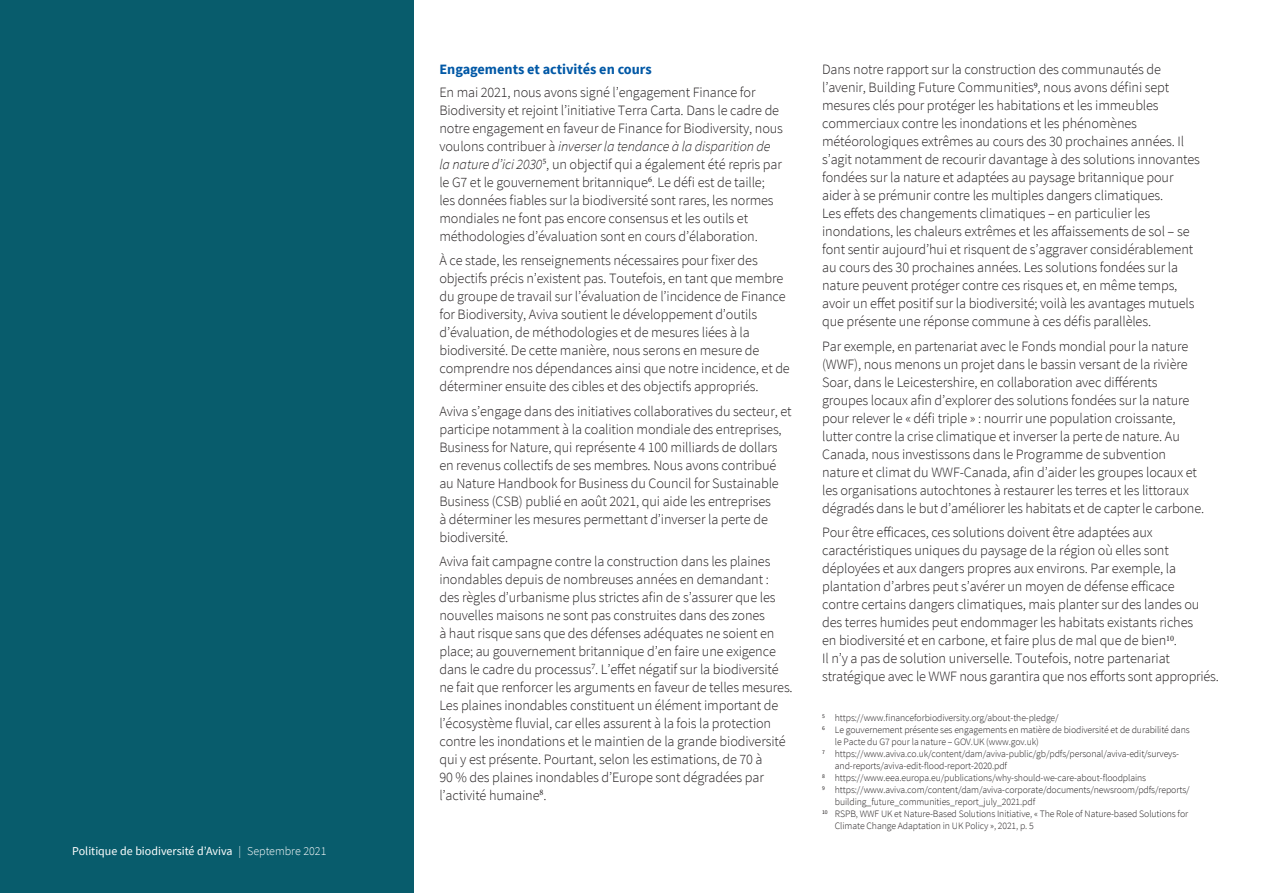
<style>
.page{position:relative;width:1263px;height:893px;background:#fff}
.page>*{position:absolute;margin:0;border:0;box-sizing:border-box;transform-origin:0 0}
.Body{font:300 14.25px/18px "Source Sans Pro";letter-spacing:-.01em;color:#231f20}
.Head_2{font:700 14.25px "Source Sans Pro";color:#0158a6}
.zFolio{font:12px "Source Sans Pro";color:#fff}
.Footnotes{font:300 9.75px/12px "Source Sans Pro";letter-spacing:-.01em;color:#231f20}
.s1{font-weight:300}
.s2{font-style:italic}
</style>
<div class="page">
<div style="left:0;top:0;width:414px;height:893px;background:#085c6c"></div>
<p class="zFolio" style="left:72px;top:844px;width:256px">Politique de biodiversité d’Aviva <span class="s1">| Septembre 2021</span></p>
<p class="Head_2" style="left:439px;top:60px;width:214px">Engagements et activités en cours</p>
<p class="Body" style="left:439px;top:83px;width:345px">En mai 2021, nous avons signé l’engagement Finance for Biodiversity et rejoint l’initiative Terra Carta. Dans le cadre de notre engagement en faveur de Finance for Biodiversity, nous voulons contribuer à <span class="s2">inverser la tendance à la disparition de la nature d’ici 2030</span><sup>5</sup>, un objectif qui a également été repris par le G7 et le gouvernement britannique<sup>6</sup>. Le défi est de taille; les données fiables sur la biodiversité sont rares, les normes mondiales ne font pas encore consensus et les outils et méthodologies d’évaluation sont en cours d’élaboration.</p>
<p class="Body" style="left:439px;top:251px;width:352px">À ce stade, les renseignements nécessaires pour fixer des objectifs précis n’existent pas. Toutefois, en tant que membre du groupe de travail sur l’évaluation de l’incidence de Finance for Biodiversity, Aviva soutient le développement d’outils d’évaluation, de méthodologies et de mesures liées à la biodiversité. De cette manière, nous serons en mesure de comprendre nos dépendances ainsi que notre incidence, et de déterminer ensuite des cibles et des objectifs appropriés.</p>
<p class="Body" style="left:439px;top:402px;width:354px">Aviva s’engage dans des initiatives collaboratives du secteur, et participe notamment à la coalition mondiale des entreprises, Business for Nature, qui représente 4 100 milliards de dollars en revenus collectifs de ses membres. Nous avons contribué au Nature Handbook for Business du Council for Sustainable Business (CSB) publié en août 2021, qui aide les entreprises<br>à déterminer les mesures permettant d’inverser la perte de biodiversité.</p>
<p class="Body" style="left:439px;top:552px;width:355px">Aviva fait campagne contre la construction dans les plaines inondables depuis de nombreuses années en demandant :<br>des règles d’urbanisme plus strictes afin de s’assurer que les nouvelles maisons ne sont pas construites dans des zones<br>à haut risque sans que des défenses adéquates ne soient en place; au gouvernement britannique d’en faire une exigence dans le cadre du processus<sup>7</sup>. L’effet négatif sur la biodiversité ne fait que renforcer les arguments en faveur de telles mesures.<br>Les plaines inondables constituent un élément important de l’écosystème fluvial, car elles assurent à la fois la protection contre les inondations et le maintien de la grande biodiversité qui y est présente. Pourtant, selon les estimations, de 70 à<br>90 % des plaines inondables d’Europe sont dégradées par l’activité humaine<sup>8</sup>.</p>
<p class="Body" style="left:822px;top:61px;width:379px">Dans notre rapport sur la construction des communautés de l’avenir, Building Future Communities<sup>9</sup>, nous avons défini sept mesures clés pour protéger les habitations et les immeubles commerciaux contre les inondations et les phénomènes météorologiques extrêmes au cours des 30 prochaines années. Il s’agit notamment de recourir davantage à des solutions innovantes fondées sur la nature et adaptées au paysage britannique pour aider à se prémunir contre les multiples dangers climatiques.<br>Les effets des changements climatiques – en particulier les inondations, les chaleurs extrêmes et les affaissements de sol – se font sentir aujourd’hui et risquent de s’aggraver considérablement au cours des 30 prochaines années. Les solutions fondées sur la nature peuvent protéger contre ces risques et, en même temps, avoir un effet positif sur la biodiversité; voilà les avantages mutuels que présente une réponse commune à ces défis parallèles.</p>
<p class="Body" style="left:822px;top:337px;width:376px">Par exemple, en partenariat avec le Fonds mondial pour la nature (WWF), nous menons un projet dans le bassin versant de la rivière Soar, dans le Leicestershire, en collaboration avec différents groupes locaux afin d’explorer des solutions fondées sur la nature pour relever le « défi triple » : nourrir une population croissante, lutter contre la crise climatique et inverser la perte de nature. Au Canada, nous investissons dans le Programme de subvention nature et climat du WWF-Canada, afin d’aider les groupes locaux et les organisations autochtones à restaurer les terres et les littoraux</p>
<p class="Body" style="left:822px;top:499px;width:383px">dégradés dans le but d’améliorer les habitats et de capter le carbone.</p>
<p class="Body" style="left:822px;top:524px;width:379px">Pour être efficaces, ces solutions doivent être adaptées aux caractéristiques uniques du paysage de la région où elles sont déployées et aux dangers propres aux environs. Par exemple, la plantation d’arbres peut s’avérer un moyen de défense efficace contre certains dangers climatiques, mais planter sur des landes ou des terres humides peut endommager les habitats existants riches en biodiversité et en carbone, et faire plus de mal que de bien<sup>10</sup>.<br>Il n’y a pas de solution universelle. Toutefois, notre partenariat</p>
<p class="Body" style="left:822px;top:668px;width:398px">stratégique avec le WWF nous garantira que nos efforts sont appropriés.</p>
<p class="Footnotes" style="left:822px;top:712px;width:238px"><sup>5</sup> https://www.financeforbiodiversity.org/about-the-pledge/</p>
<p class="Footnotes" style="left:835px;top:724px;width:356px;text-indent:-13px"><sup>6</sup> Le gouvernement présente ses engagements en matière de biodiversité et de durabilité dans le Pacte du G7 pour la nature – GOV.UK (www.gov.uk)</p>
<p class="Footnotes" style="left:835px;top:748px;width:346px;text-indent:-13px"><sup>7</sup> https://www.aviva.co.uk/content/dam/aviva-public/gb/pdfs/personal/aviva-edit/surveys&shy;and-reports/aviva-edit-flood-report-2020.pdf</p>
<p class="Footnotes" style="left:822px;top:772px;width:326px"><sup>8</sup> https://www.eea.europa.eu/publications/why-should-we-care-about-floodplains</p>
<p class="Footnotes" style="left:835px;top:784px;width:356px;text-indent:-13px"><sup>9</sup> https://www.aviva.com/content/dam/aviva-corporate/documents/newsroom/pdfs/reports/ building_future_communities_report_july_2021.pdf</p>
<p class="Footnotes" style="left:835px;top:808px;width:355px;text-indent:-13px"><sup>10</sup> RSPB, WWF UK et Nature-Based Solutions Initiative, « The Role of Nature-based Solutions for<br>Climate Change Adaptation in UK Policy », 2021, p. 5</p>
</div>
